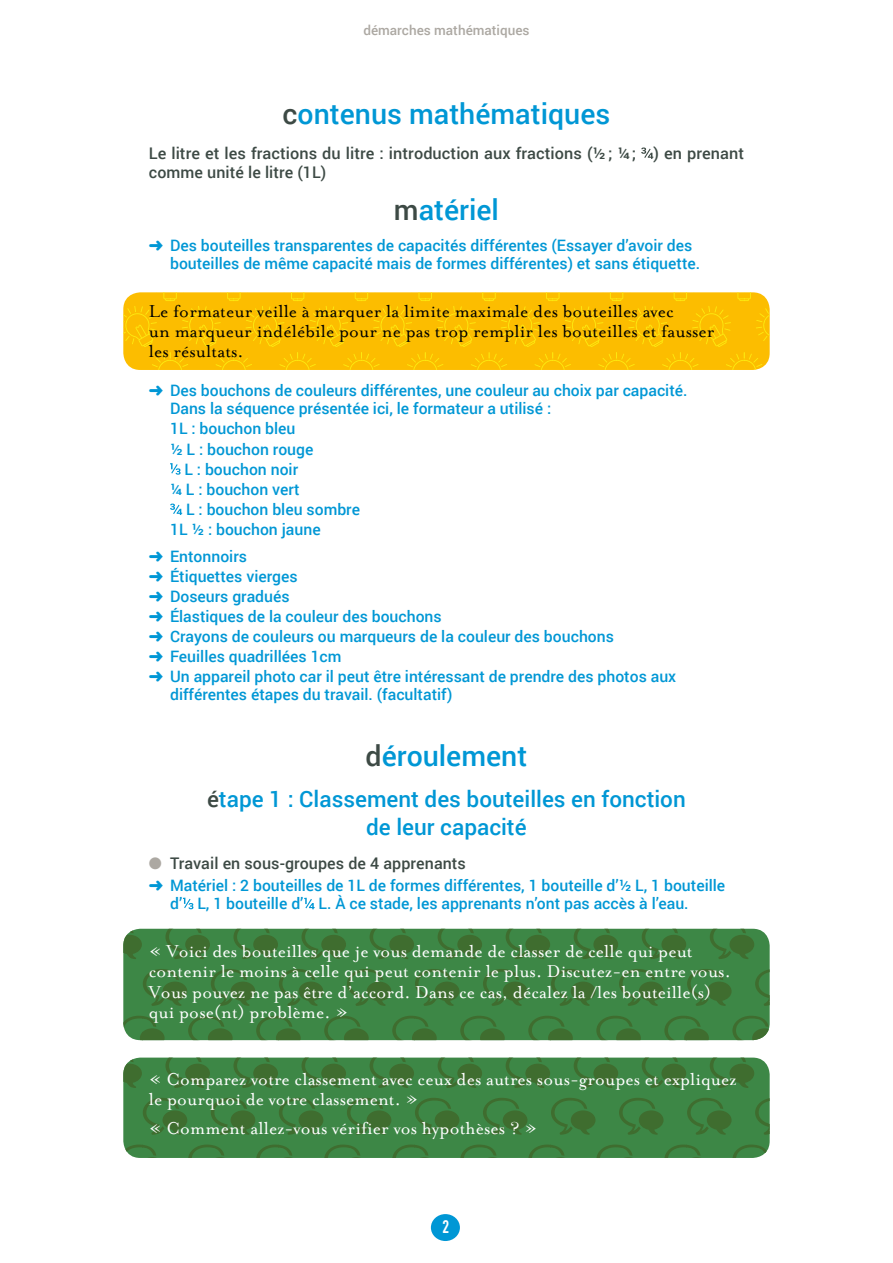
<style>
.page{position:relative;width:893px;height:1263px;background:#fff}
.page>*{position:absolute;margin:0;border:0;box-sizing:border-box;transform-origin:0 0}
.t1{font:500 28.5px "Roboto";color:#0097d5}
.t2{font:500 22.5px/28.5px "Roboto";color:#0097d5;text-align:center}
.t3{font:19.5px/20.2px "Mrs Eaves Roman";letter-spacing:.005em;color:#fff}
.t4{font:19.5px/20.2px "Mrs Eaves Roman";letter-spacing:.005em;color:#000}
.t5{font:700 18px "DIN Condensed";color:#fff}
.t6{font:500 16.05px/19.5px "Roboto";letter-spacing:.005em;color:#3d4a45}
.t7{font:500 15.75px/20.1px "Roboto";color:#0097d5}
.t8{font:500 13.5px "Roboto";color:#aca8a2}
.s1{color:#3d4a45}
.s2{color:#aca8a2}
</style>
<div class="page">
<svg style="left:123px;top:929px;width:647px;height:111px;fill:#3d8746"></svg>
<svg style="left:123px;top:1057px;width:647px;height:101px;fill:#3d8746"></svg>
<svg style="left:123px;top:292px;width:647px;height:78px;fill:#fcbd00"></svg>
<svg style="left:641px;top:147px;width:12px;height:12px"></svg>
<svg style="left:170px;top:463px;width:11px;height:12px"></svg>
<svg style="left:170px;top:504px;width:12px;height:11px"></svg>
<svg style="left:183px;top:898px;width:10px;height:11px"></svg>
<svg style="left:304px;top:898px;width:11px;height:11px"></svg>
<div style="left:431px;top:1214px;width:29px;height:27px;background:#0097d5;border-radius:50%"></div>
<p class="t8" style="left:363px;top:21px;width:168px">démarches mathématiques</p>
<h1 class="t1" style="left:283px;top:94px;width:329px"><span class="s1">c</span>ontenus mathématiques</h1>
<p class="t6" style="left:149px;top:143px;width:597px">Le litre et les fractions du litre : introduction aux fractions (½ ; ¼; ) en prenant comme unité le litre (1L)</p>
<h1 class="t1" style="left:394px;top:190px;width:106px"><span class="s1">m</span>atériel</h1>
<p class="t7" style="left:170px;top:235px;width:532px;line-height:18px;text-indent:-21px">➜ Des bouteilles transparentes de capacités différentes (Essayer d’avoir des bouteilles de même capacité mais de formes différentes) et sans étiquette.</p>
<p class="t4" style="left:149px;top:301px;width:567px">Le formateur veille à marquer la limite maximale des bouteilles avec<br>un marqueur indélébile pour ne pas trop remplir les bouteilles et fausser les résultats.</p>
<p class="t7" style="left:170px;top:381px;width:519px;line-height:18px;text-indent:-21px">➜ Des bouchons de couleurs différentes, une couleur au choix par capacité.<br>Dans la séquence présentée ici, le formateur a utilisé :</p>
<p class="t7" style="left:170px;top:418px;width:127px">1L : bouchon bleu</p>
<p class="t7" style="left:170px;top:438px;width:145px">½ L : bouchon rouge</p>
<p class="t7" style="left:184px;top:458px;width:115px">L : bouchon noir</p>
<p class="t7" style="left:170px;top:479px;width:131px">¼ L : bouchon vert</p>
<p class="t7" style="left:186px;top:499px;width:175px">L : bouchon bleu sombre</p>
<p class="t7" style="left:170px;top:519px;width:152px">1L ½ : bouchon jaune</p>
<p class="t7" style="left:149px;top:545px;width:529px">➜ Entonnoirs<br>➜ Étiquettes vierges<br>➜ Doseurs gradués<br>➜ Élastiques de la couleur des bouchons<br>➜ Crayons de couleurs ou marqueurs de la couleur des bouchons<br>➜ Feuilles quadrillées 1cm<br>➜ Un appareil photo car il peut être intéressant de prendre des photos aux</p>
<p class="t7" style="left:170px;top:684px;width:284px">différentes étapes du travail. (facultatif)</p>
<h1 class="t1" style="left:366px;top:735px;width:163px"><span class="s1">d</span>éroulement</h1>
<h2 class="t2" style="left:207px;top:784px;width:480px"><span class="s1">é</span>tape 1 : Classement des bouteilles en fonction de leur capacité</h2>
<p class="t6" style="left:149px;top:853px;width:319px"><span class="s2">●</span> Travail en sous-groupes de 4 apprenants</p>
<p class="t7" style="left:170px;top:876px;width:557px;line-height:18px;text-indent:-21px">➜ Matériel : 2 bouteilles de 1L de formes différentes, 1 bouteille d’½ L, 1 bouteille d’ L, 1 bouteille d’ L. À ce stade, les apprenants n’ont pas accès à l’eau.</p>
<p class="t3" style="left:149px;top:941px;width:583px">« Voici des bouteilles que je vous demande de classer de celle qui peut contenir le moins à celle qui peut contenir le plus. Discutez-en entre vous.<br>Vous pouvez ne pas être d’accord. Dans ce cas, décalez la /les bouteille(s) qui pose(nt) problème. »</p>
<p class="t3" style="left:149px;top:1069px;width:589px">« Comparez votre classement avec ceux des autres sous-groupes et expliquez le pourquoi de votre classement. »</p>
<p class="t3" style="left:149px;top:1118px;width:390px">« Comment allez-vous vérifier vos hypothèses ? »</p>
<p class="t5" style="left:442px;top:1214px;width:8px">2</p>
</div>
